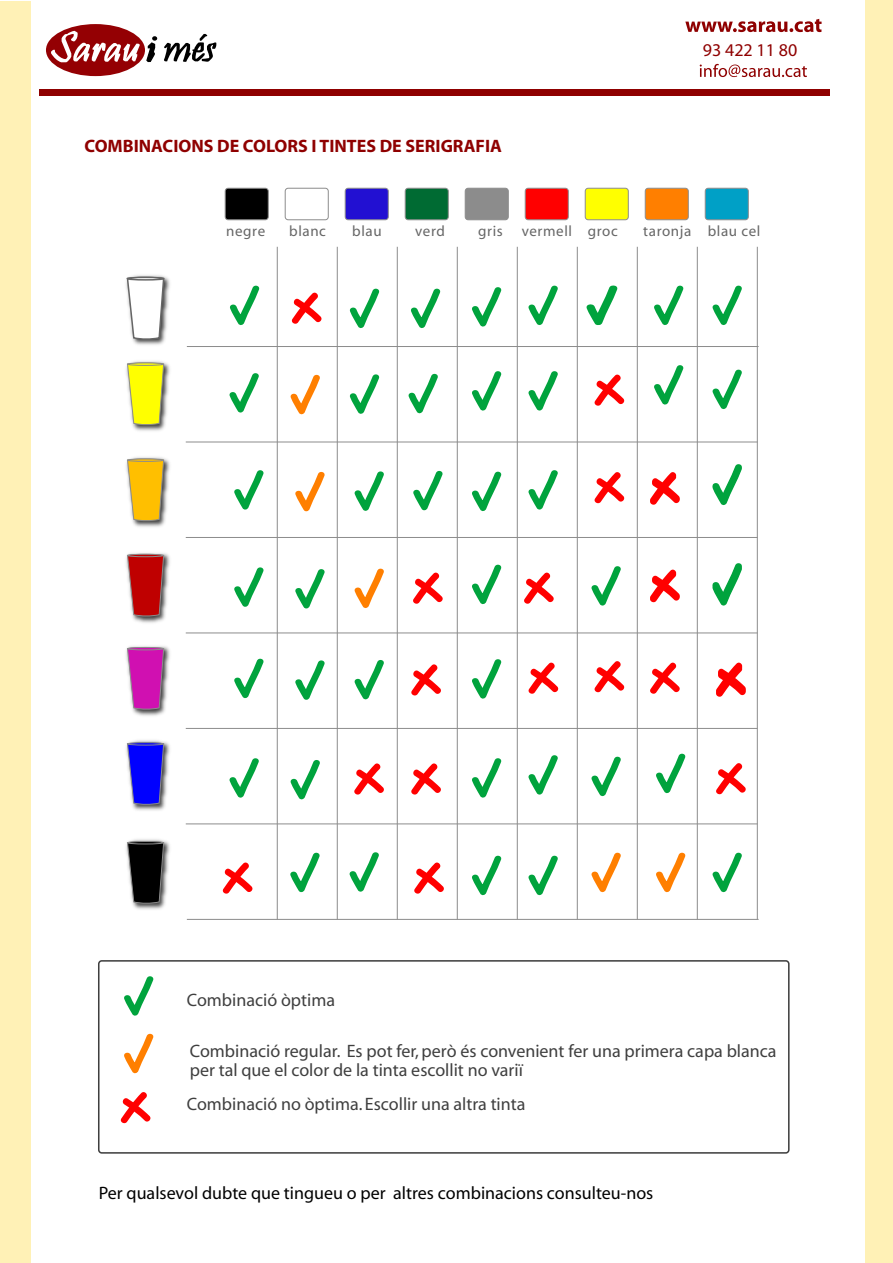
<style>
.page{position:relative;width:893px;height:1263px;background:#fff}
.page>*{position:absolute;margin:0;border:0;box-sizing:border-box;transform-origin:0 0}
.t1{font:18px/19.5px "Myriad";color:#3f3f3f}
.t2{font:18px "Myriad";color:#000}
.t3{font:700 18px "Myriad";color:#8f0000}
.t4{font:18px "Myriad";color:#8f0000}
.t5{font:15px "Myriad";letter-spacing:.04em;color:#666}
</style>
<div class="page">
<div style="left:46px;top:24px;width:99px;height:52px;background:#940003;border-radius:50%"></div>
<svg style="left:164px;top:34px;width:52px;height:28px"></svg>
<svg style="left:146px;top:36px;width:11px;height:27px"></svg>
<svg style="left:51px;top:31px;width:89px;height:31px"></svg>
<svg style="left:685px;top:19px;width:136px;height:13px"></svg>
<svg style="left:700px;top:64px;width:107px;height:13px"></svg>
<div style="left:39px;top:89px;width:791px;height:6px;background:#8f0000"></div>
<div style="left:1px;top:1px;width:30px;height:1262px;background:#fff1b6"></div>
<div style="left:865px;top:0;width:28px;height:1263px;background:#fff1b6"></div>
<img style="left:130px;top:275px;width:40px;height:70px">
<svg style="left:126px;top:277px;width:39px;height:63px"></svg>
<hr style="left:128px;top:277px;width:35px;height:3px;background:#fff;border-radius:50%">
<div style="left:127px;top:277px;width:37px;height:4px;border:2px solid #666;border-radius:50%"></div>
<img style="left:126px;top:361px;width:44px;height:70px">
<svg style="left:127px;top:363px;width:37px;height:62px;background:#eded26"></svg>
<hr style="left:128px;top:363px;width:35px;height:2px;background:#ff0;border-radius:50%">
<div style="left:127px;top:363px;width:37px;height:3px;border:1px solid #8c8c8c;border-radius:50%"></div>
<img style="left:126px;top:457px;width:44px;height:70px">
<svg style="left:127px;top:459px;width:37px;height:62px;background:#edbb26"></svg>
<hr style="left:128px;top:459px;width:35px;height:2px;background:#ffbf00;border-radius:50%">
<div style="left:127px;top:459px;width:37px;height:3px;border:1px solid #8c8c8c;border-radius:50%"></div>
<img style="left:126px;top:553px;width:44px;height:70px">
<svg style="left:127px;top:554px;width:37px;height:62px;background:#bb2626"></svg>
<div style="left:127px;top:554px;width:37px;height:3px;border:1px solid #8c8c8c;border-radius:50%"></div>
<img style="left:126px;top:646px;width:44px;height:70px">
<svg style="left:127px;top:647px;width:37px;height:63px;background:#c734b0"></svg>
<div style="left:127px;top:647px;width:37px;height:3px;border:1px solid #8c8c8c;border-radius:50%"></div>
<img style="left:126px;top:740px;width:44px;height:71px">
<svg style="left:127px;top:742px;width:37px;height:63px;background:#2828ec"></svg>
<hr style="left:128px;top:743px;width:35px;height:2px;background:#00f;border-radius:50%">
<div style="left:127px;top:742px;width:37px;height:3px;border:1px solid #8c8c8c;border-radius:50%"></div>
<img style="left:126px;top:839px;width:44px;height:71px">
<svg style="left:127px;top:841px;width:37px;height:63px;background:#282828"></svg>
<div style="left:127px;top:841px;width:37px;height:3px;border:1px solid #8c8c8c;border-radius:50%"></div>
<div style="left:225px;top:188px;width:43px;height:32px;background:#000;border-radius:3px"></div>
<div style="left:225px;top:188px;width:44px;height:32px;border:1px solid #8c8c8c;border-radius:3px"></div>
<div style="left:285px;top:188px;width:44px;height:32px;border:1px solid #8c8c8c;border-radius:3px"></div>
<div style="left:345px;top:188px;width:43px;height:32px;background:#2210d2;border-radius:3px"></div>
<div style="left:345px;top:188px;width:44px;height:32px;border:1px solid #8c8c8c;border-radius:3px"></div>
<div style="left:405px;top:188px;width:43px;height:32px;background:#006b33;border-radius:3px"></div>
<div style="left:405px;top:188px;width:44px;height:32px;border:1px solid #8c8c8c;border-radius:3px"></div>
<div style="left:465px;top:188px;width:43px;height:32px;background:#8c8c8c;border-radius:3px"></div>
<div style="left:465px;top:188px;width:44px;height:32px;border:1px solid #8c8c8c;border-radius:3px"></div>
<div style="left:525px;top:188px;width:43px;height:32px;background:#f00;border-radius:3px"></div>
<div style="left:525px;top:188px;width:44px;height:32px;border:1px solid #8c8c8c;border-radius:3px"></div>
<div style="left:585px;top:188px;width:43px;height:32px;background:#ff0;border-radius:3px"></div>
<div style="left:585px;top:188px;width:44px;height:32px;border:1px solid #8c8c8c;border-radius:3px"></div>
<div style="left:645px;top:188px;width:43px;height:32px;background:#ff7f00;border-radius:3px"></div>
<div style="left:645px;top:188px;width:44px;height:32px;border:1px solid #8c8c8c;border-radius:3px"></div>
<div style="left:705px;top:188px;width:43px;height:32px;background:#00a0c6;border-radius:3px"></div>
<div style="left:705px;top:188px;width:44px;height:32px;border:1px solid #8c8c8c;border-radius:3px"></div>
<svg style="left:230px;top:285px;width:30px;height:40px"></svg>
<svg style="left:349px;top:288px;width:31px;height:41px"></svg>
<svg style="left:411px;top:288px;width:30px;height:40px"></svg>
<svg style="left:472px;top:287px;width:30px;height:40px"></svg>
<svg style="left:472px;top:371px;width:30px;height:40px"></svg>
<svg style="left:472px;top:471px;width:30px;height:41px"></svg>
<svg style="left:472px;top:564px;width:30px;height:41px"></svg>
<svg style="left:472px;top:659px;width:30px;height:40px"></svg>
<svg style="left:472px;top:758px;width:30px;height:40px"></svg>
<svg style="left:472px;top:855px;width:30px;height:41px"></svg>
<svg style="left:528px;top:285px;width:30px;height:40px"></svg>
<svg style="left:528px;top:371px;width:30px;height:40px"></svg>
<svg style="left:528px;top:470px;width:30px;height:40px"></svg>
<svg style="left:591px;top:566px;width:30px;height:40px"></svg>
<svg style="left:591px;top:756px;width:30px;height:41px"></svg>
<svg style="left:591px;top:852px;width:30px;height:41px"></svg>
<svg style="left:656px;top:852px;width:30px;height:41px"></svg>
<svg style="left:656px;top:753px;width:30px;height:41px"></svg>
<svg style="left:528px;top:755px;width:30px;height:40px"></svg>
<svg style="left:528px;top:855px;width:30px;height:41px"></svg>
<svg style="left:586px;top:285px;width:32px;height:40px"></svg>
<svg style="left:654px;top:285px;width:30px;height:40px"></svg>
<svg style="left:712px;top:285px;width:30px;height:40px"></svg>
<svg style="left:712px;top:369px;width:30px;height:40px"></svg>
<svg style="left:712px;top:464px;width:30px;height:41px"></svg>
<svg style="left:712px;top:563px;width:30px;height:43px"></svg>
<svg style="left:712px;top:852px;width:30px;height:41px"></svg>
<svg style="left:654px;top:365px;width:30px;height:40px"></svg>
<svg style="left:229px;top:373px;width:30px;height:40px"></svg>
<svg style="left:234px;top:470px;width:30px;height:40px"></svg>
<svg style="left:234px;top:567px;width:30px;height:40px"></svg>
<svg style="left:234px;top:658px;width:30px;height:41px"></svg>
<svg style="left:229px;top:758px;width:30px;height:40px"></svg>
<svg style="left:290px;top:374px;width:30px;height:41px"></svg>
<svg style="left:295px;top:471px;width:30px;height:41px"></svg>
<svg style="left:295px;top:569px;width:30px;height:40px"></svg>
<svg style="left:295px;top:660px;width:30px;height:40px"></svg>
<svg style="left:290px;top:760px;width:30px;height:40px"></svg>
<svg style="left:290px;top:852px;width:30px;height:41px"></svg>
<svg style="left:349px;top:374px;width:31px;height:40px"></svg>
<svg style="left:354px;top:471px;width:30px;height:40px"></svg>
<svg style="left:408px;top:373px;width:30px;height:41px"></svg>
<svg style="left:413px;top:470px;width:30px;height:41px"></svg>
<svg style="left:354px;top:568px;width:30px;height:40px"></svg>
<svg style="left:354px;top:660px;width:30px;height:40px"></svg>
<svg style="left:349px;top:852px;width:30px;height:40px"></svg>
<hr style="left:187px;top:346px;width:572px;height:1px;background:#8c8c8c">
<hr style="left:186px;top:442px;width:571px;height:1px;background:#8c8c8c">
<hr style="left:186px;top:537px;width:571px;height:1px;background:#8c8c8c">
<hr style="left:186px;top:633px;width:571px;height:1px;background:#8c8c8c">
<hr style="left:186px;top:728px;width:571px;height:1px;background:#8c8c8c">
<hr style="left:186px;top:824px;width:571px;height:1px;background:#8c8c8c">
<hr style="left:187px;top:919px;width:572px;height:1px;background:#8c8c8c">
<hr style="left:277px;top:247px;width:1px;height:672px;background:#8c8c8c">
<hr style="left:337px;top:247px;width:1px;height:672px;background:#8c8c8c">
<hr style="left:397px;top:247px;width:1px;height:672px;background:#8c8c8c">
<hr style="left:457px;top:247px;width:1px;height:672px;background:#8c8c8c">
<hr style="left:517px;top:247px;width:1px;height:672px;background:#8c8c8c">
<hr style="left:577px;top:247px;width:1px;height:672px;background:#8c8c8c">
<hr style="left:637px;top:247px;width:1px;height:672px;background:#8c8c8c">
<hr style="left:697px;top:247px;width:1px;height:672px;background:#8c8c8c">
<hr style="left:757px;top:247px;width:1px;height:672px;background:#8c8c8c">
<svg style="left:291px;top:292px;width:31px;height:32px"></svg>
<svg style="left:411px;top:664px;width:30px;height:32px"></svg>
<svg style="left:411px;top:763px;width:30px;height:32px"></svg>
<svg style="left:354px;top:763px;width:30px;height:32px"></svg>
<svg style="left:414px;top:862px;width:30px;height:32px"></svg>
<svg style="left:413px;top:572px;width:30px;height:32px"></svg>
<svg style="left:524px;top:572px;width:30px;height:32px"></svg>
<svg style="left:594px;top:661px;width:31px;height:32px"></svg>
<svg style="left:594px;top:472px;width:31px;height:32px"></svg>
<svg style="left:650px;top:472px;width:30px;height:33px"></svg>
<svg style="left:650px;top:569px;width:30px;height:34px"></svg>
<svg style="left:650px;top:662px;width:30px;height:32px"></svg>
<svg style="left:716px;top:662px;width:30px;height:35px"></svg>
<svg style="left:716px;top:763px;width:30px;height:32px"></svg>
<svg style="left:594px;top:374px;width:31px;height:32px"></svg>
<svg style="left:528px;top:662px;width:31px;height:32px"></svg>
<svg style="left:222px;top:862px;width:31px;height:32px"></svg>
<svg style="left:120px;top:1092px;width:31px;height:32px"></svg>
<svg style="left:124px;top:976px;width:30px;height:40px"></svg>
<svg style="left:124px;top:1033px;width:30px;height:41px"></svg>
<div style="left:98px;top:960px;width:692px;height:194px;border:2px solid #3f3f3f;border-radius:3px"></div>
<p class="t3" style="left:85px;top:136px;width:419px">COMBINACIONS DE COLORS I TINTES DE SERIGRAFIA</p>
<p class="t4" style="left:703px;top:41px;width:96px">93 422 11 80</p>
<p class="t5" style="left:226px;top:224px;width:40px">negre</p>
<p class="t5" style="left:289px;top:224px;width:38px">blanc</p>
<p class="t5" style="left:352px;top:224px;width:31px">blau</p>
<p class="t5" style="left:415px;top:224px;width:31px">verd</p>
<p class="t5" style="left:478px;top:224px;width:26px">gris</p>
<p class="t5" style="left:522px;top:224px;width:97px">vermell groc</p>
<p class="t5" style="left:643px;top:224px;width:119px">taronja blau cel</p>
<p class="t1" style="left:187px;top:991px;width:150px">Combinació òptima</p>
<p class="t1" style="left:190px;top:1042px;width:588px">Combinació regular. Es pot fer, però és convenient fer una primera capa blanca per tal que el color de la tinta escollit no variï</p>
<p class="t1" style="left:187px;top:1095px;width:340px">Combinació no òptima. Escollir una altra tinta</p>
<p class="t2" style="left:99px;top:1184px;width:556px">Per qualsevol dubte que tingueu o per altres combinacions consulteu-nos</p>
</div>
